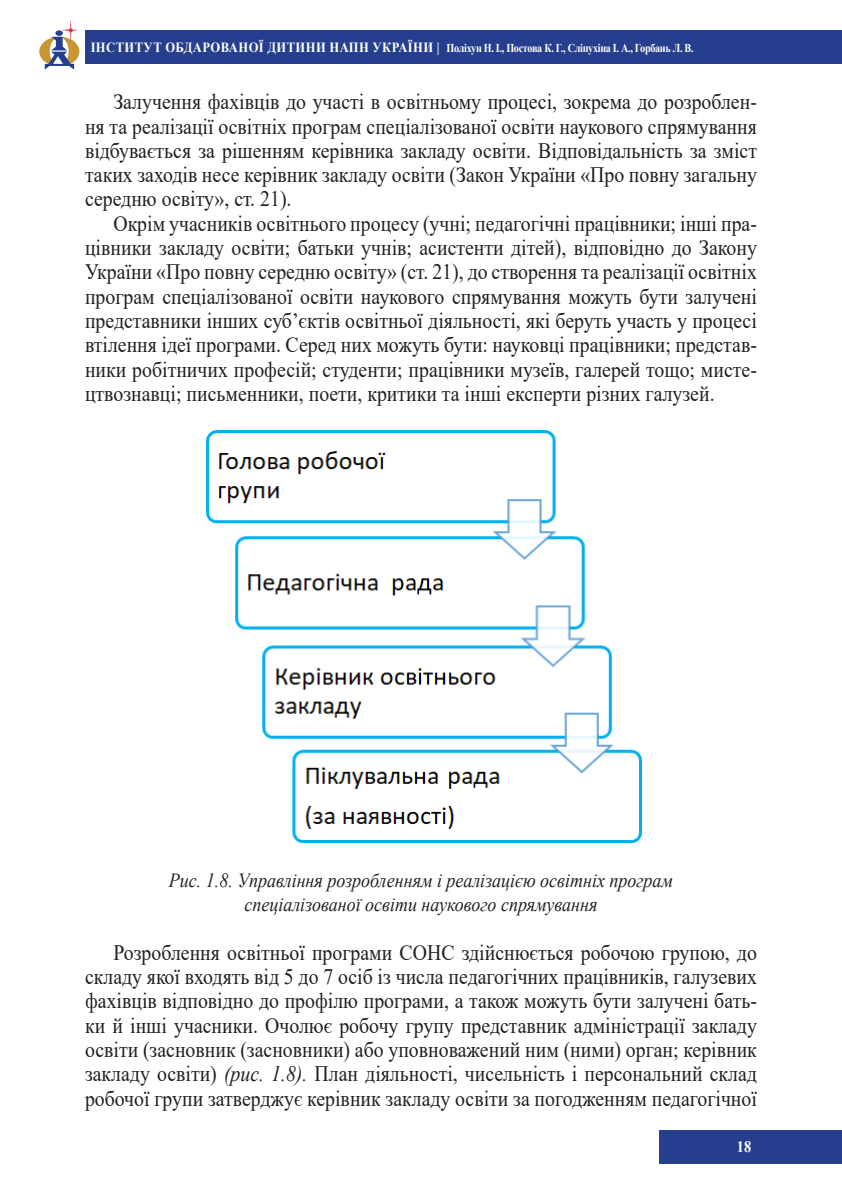
<style>
.page{position:relative;width:842px;height:1191px;background:#fff}
.page>*{position:absolute;margin:0;border:0;box-sizing:border-box;transform-origin:0 0}
.t1{font:22px/24.2px "Times New Roman";color:#231f20;text-align:justify;scale:.9 1}
.t2{font:italic 20px/24.2px "Times New Roman";color:#231f20;text-align:center;scale:.9 1}
.t3{font:700 16px "Times New Roman";color:#fff;scale:.9 1}
.t4{font:700 12px "Times New Roman";letter-spacing:-.03em;color:#fff;scale:.85 1}
.s1{font-size:14px}
.s2{font-style:italic}
</style>
<div class="page">
<div style="left:659px;top:1130px;width:183px;height:33px;background:#253f8e"></div>
<div style="left:85px;top:30px;width:757px;height:34px;background:#253f8e"></div>
<svg style="left:39px;top:19px;width:40px;height:51px"></svg>
<img style="left:206px;top:430px;width:436px;height:413px">
<p class="t4" style="left:91px;top:39px;width:711px"><span class="s1">ІНСТИТУТ ОБДАРОВАНОЇ ДИТИНИ НАПН УКРАЇНИ |</span> Поліхун Н. І., Постова К. Г., Сліпухіна І. А., Горбань Л. В.</p>
<p class="t1" style="left:85px;top:89px;width:748px;text-indent:28px">Залучення фахівців до участі в освітньому процесі, зокрема до розроблен&shy;ня та реалізації освітніх програм спеціалізованої освіти наукового спрямування відбувається за рішенням керівника закладу освіти. Відповідальність за зміст таких заходів несе керівник закладу освіти (Закон України «Про повну загальну середню освіту», ст. 21).</p>
<p class="t1" style="left:85px;top:211px;width:748px;text-indent:28px">Окрім учасників освітнього процесу (учні; педагогічні працівники; інші пра&shy;цівники закладу освіти; батьки учнів; асистенти дітей), відповідно до Закону України «Про повну середню освіту» (ст. 21), до створення та реалізації освітніх програм спеціалізованої освіти наукового спрямування можуть бути залучені представники інших суб’єктів освітньої діяльності, які беруть участь у процесі втілення ідеї програми. Серед них можуть бути: науковці працівники; представ&shy;ники робітничих професій; студенти; працівники музеїв, галерей тощо; мисте&shy;цтвознавці; письменники, поети, критики та інші експерти різних галузей.</p>
<p class="t2" style="left:169px;top:867px;width:562px">Рис. 1.8. Управління розробленням і реалізацією освітніх програм спеціалізованої освіти наукового спрямування</p>
<p class="t1" style="left:85px;top:939px;width:748px;text-indent:28px">Розроблення освітньої програми СОНС здійснюється робочою групою, до складу якої входять від 5 до 7 осіб із числа педагогічних працівників, галузевих фахівців відповідно до профілю програми, а також можуть бути залучені бать&shy;ки й інші учасники. Очолює робочу групу представник адміністрації закладу освіти (засновник (засновники) або уповноважений ним (ними) орган; керівник закладу освіти) <span class="s2">(рис. 1.8).</span> План діяльності, чисельність і персональний склад робочої групи затверджує керівник закладу освіти за погодженням педагогічної</p>
<p class="t3" style="left:737px;top:1135px;width:18px">18</p>
</div>
